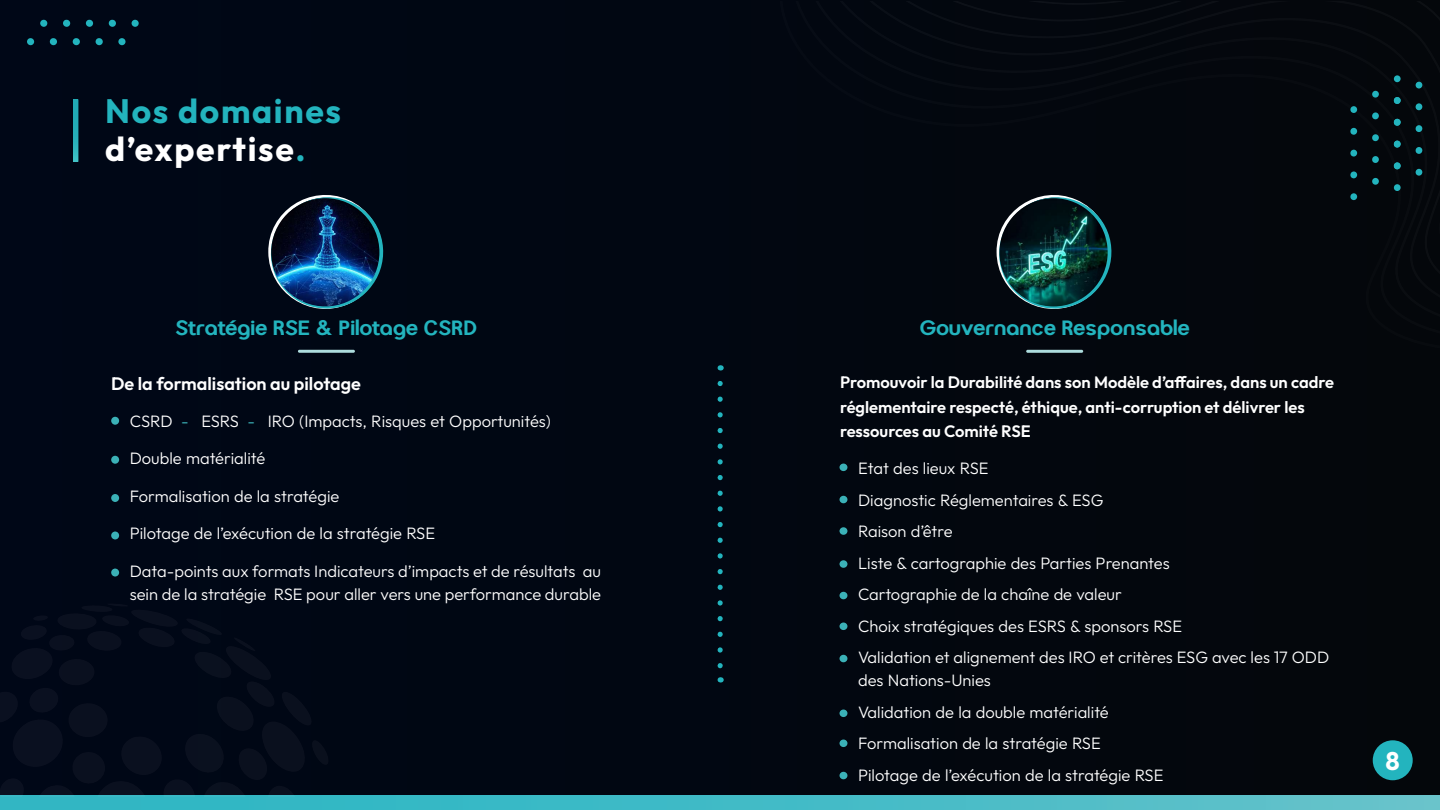
<style>
.page{position:relative;width:1440px;height:810px;background:#010712}
.page>*{position:absolute;margin:0;border:0;box-sizing:border-box;transform-origin:0 0}
.t1{font:700 33.75px/38.2px "Outfit";letter-spacing:.05em;color:#23b4be}
.t2{font:700 25.35px "Outfit";color:#fff}
.t3{font:700 20.25px "Gucina";color:#23b4be}
.t4{font:600 18px "Outfit";color:#fff}
.t5{font:300 16.5px/31.5px "Outfit";color:#fff}
.t6{font:600 16.5px/24.8px "Outfit";color:#fff}
.s1{color:#fff}
.s2{color:#3db7bd}
</style>
<div class="page">
<svg style="left:0;top:796px;width:1440px;height:14px;background:#44bbc6"></svg>
<img style="left:262px;top:722px;width:43px;height:49px">
<img style="left:276px;top:692px;width:35px;height:35px">
<img style="left:217px;top:697px;width:36px;height:34px">
<img style="left:313px;top:741px;width:15px;height:23px">
<img style="left:242px;top:682px;width:35px;height:27px">
<img style="left:198px;top:782px;width:56px;height:14px">
<img style="left:263px;top:786px;width:38px;height:10px">
<img style="left:185px;top:734px;width:38px;height:38px">
<img style="left:234px;top:747px;width:36px;height:37px">
<img style="left:89px;top:781px;width:66px;height:15px">
<img style="left:122px;top:737px;width:40px;height:38px">
<img style="left:159px;top:780px;width:39px;height:16px">
<img style="left:13px;top:720px;width:50px;height:47px">
<img style="left:32px;top:785px;width:50px;height:11px">
<img style="left:69px;top:703px;width:38px;height:34px">
<img style="left:0;top:779px;width:26px;height:17px">
<img style="left:69px;top:752px;width:40px;height:36px">
<img style="left:12px;top:648px;width:40px;height:31px">
<img style="left:0;top:692px;width:21px;height:36px">
<img style="left:59px;top:659px;width:35px;height:26px">
<img style="left:30px;top:688px;width:28px;height:24px">
<img style="left:58px;top:614px;width:38px;height:15px">
<img style="left:21px;top:625px;width:26px;height:15px">
<img style="left:87px;top:631px;width:34px;height:19px">
<img style="left:33px;top:616px;width:15px;height:5px">
<img style="left:46px;top:633px;width:28px;height:19px">
<img style="left:132px;top:610px;width:46px;height:16px">
<img style="left:82px;top:606px;width:30px;height:6px">
<img style="left:139px;top:628px;width:35px;height:19px">
<img style="left:107px;top:604px;width:20px;height:3px">
<img style="left:102px;top:616px;width:27px;height:10px">
<img style="left:226px;top:646px;width:45px;height:34px">
<img style="left:187px;top:619px;width:34px;height:16px">
<img style="left:195px;top:651px;width:39px;height:28px">
<img style="left:233px;top:638px;width:23px;height:13px">
<img style="left:182px;top:628px;width:30px;height:16px">
<div style="left:840px;top:623px;width:7px;height:7px;background:#3db7bd;border-radius:50%"></div>
<div style="left:840px;top:655px;width:7px;height:7px;background:#3db7bd;border-radius:50%"></div>
<div style="left:840px;top:710px;width:7px;height:7px;background:#3db7bd;border-radius:50%"></div>
<div style="left:840px;top:740px;width:7px;height:7px;background:#3db7bd;border-radius:50%"></div>
<div style="left:840px;top:772px;width:7px;height:7px;background:#3db7bd;border-radius:50%"></div>
<div style="left:840px;top:464px;width:7px;height:7px;background:#3db7bd;border-radius:50%"></div>
<div style="left:840px;top:496px;width:7px;height:7px;background:#3db7bd;border-radius:50%"></div>
<div style="left:840px;top:527px;width:7px;height:8px;background:#3db7bd;border-radius:50%"></div>
<div style="left:840px;top:560px;width:7px;height:8px;background:#3db7bd;border-radius:50%"></div>
<div style="left:840px;top:592px;width:7px;height:7px;background:#3db7bd;border-radius:50%"></div>
<hr style="left:1026px;top:350px;width:57px;height:3px;background:#addcdd;border-radius:2px">
<svg style="left:955px;top:2px;width:485px;height:349px"></svg>
<div style="left:40px;top:20px;width:7px;height:7px;background:#23b4be;border-radius:4px"></div>
<svg style="left:63px;top:20px;width:53px;height:7px"></svg>
<div style="left:132px;top:20px;width:7px;height:7px;background:#23b4be;border-radius:4px"></div>
<div style="left:27px;top:38px;width:7px;height:7px;background:#23b4be;border-radius:50%"></div>
<svg style="left:50px;top:38px;width:53px;height:7px"></svg>
<div style="left:118px;top:38px;width:8px;height:7px;background:#23b4be;border-radius:4px"></div>
<div style="left:1394px;top:184px;width:7px;height:7px;background:#23b4be;border-radius:3px"></div>
<div style="left:1416px;top:169px;width:6px;height:7px;background:#23b4be;border-radius:3px"></div>
<svg style="left:1416px;top:103px;width:6px;height:51px"></svg>
<div style="left:1416px;top:82px;width:6px;height:7px;background:#23b4be;border-radius:50%"></div>
<svg style="left:1394px;top:97px;width:7px;height:72px"></svg>
<div style="left:1394px;top:75px;width:7px;height:7px;background:#23b4be;border-radius:50%"></div>
<div style="left:1350px;top:193px;width:7px;height:7px;background:#23b4be;border-radius:3px"></div>
<svg style="left:1350px;top:128px;width:7px;height:50px"></svg>
<div style="left:1350px;top:106px;width:7px;height:7px;background:#23b4be;border-radius:3px"></div>
<div style="left:1372px;top:178px;width:7px;height:7px;background:#23b4be;border-radius:3px"></div>
<svg style="left:1372px;top:112px;width:7px;height:51px"></svg>
<div style="left:1372px;top:91px;width:7px;height:7px;background:#23b4be;border-radius:50%"></div>
<svg style="left:75px;top:102px;width:1px;height:58px"></svg>
<div style="left:1373px;top:740px;width:40px;height:40px;background:#23b4be;border-radius:50%"></div>
<div style="left:111px;top:417px;width:8px;height:8px;background:#3db7bd;border-radius:50%"></div>
<div style="left:111px;top:456px;width:8px;height:8px;background:#3db7bd;border-radius:50%"></div>
<div style="left:111px;top:494px;width:8px;height:8px;background:#3db7bd;border-radius:50%"></div>
<div style="left:111px;top:532px;width:8px;height:7px;background:#3db7bd;border-radius:50%"></div>
<div style="left:111px;top:569px;width:8px;height:8px;background:#3db7bd;border-radius:50%"></div>
<hr style="left:298px;top:350px;width:57px;height:3px;background:#addcdd;border-radius:2px">
<svg style="left:718px;top:383px;width:5px;height:299px"></svg>
<svg style="left:268px;top:195px;width:116px;height:114px"></svg>
<img style="left:271px;top:198px;width:108px;height:108px;border-radius:54px">
<h1 class="t1" style="left:105px;top:94px;width:237px">Nos domaines <span class="s1">d’expertise</span>.</h1>
<p class="t3" style="left:176px;top:316px;width:303px">Stratégie RSE &amp; Pilotage CSRD</p>
<p class="t4" style="left:111px;top:372px;width:251px">De la formalisation au pilotage</p>
<p class="t5" style="left:130px;top:406px;width:423px">CSRD <span class="s2">-</span> ESRS <span class="s2">-</span> IRO (Impacts, Risques et Opportunités)</p>
<p class="t5" style="left:130px;top:443px;width:137px">Double matérialité</p>
<p class="t5" style="left:130px;top:481px;width:211px">Formalisation de la stratégie</p>
<p class="t5" style="left:130px;top:518px;width:307px">Pilotage de l’exécution de la stratégie RSE</p>
<p class="t5" style="left:130px;top:560px;width:473px;line-height:23.2px">Data-points aux formats Indicateurs d’impacts et de résultats au sein de la stratégie RSE pour aller vers une performance durable</p>
<p class="t3" style="left:920px;top:316px;width:271px">Gouvernance Responsable</p>
<p class="t6" style="left:840px;top:370px;width:495px">Promouvoir la Durabilité dans son Modèle d’affaires, dans un cadre réglementaire respecté, éthique, anti-corruption et délivrer les ressources au Comité RSE</p>
<p class="t5" style="left:858px;top:453px;width:473px">Etat des lieux RSE<br>Diagnostic Réglementaires &amp; ESG<br>Raison d’être<br>Liste &amp; cartographie des Parties Prenantes<br>Cartographie de la chaîne de valeur<br>Choix stratégiques des ESRS &amp; sponsors RSE<br>Validation et alignement des IRO et critères ESG avec les 17 ODD</p>
<p class="t5" style="left:858px;top:665px;width:307px">des Nations-Unies<br>Validation de la double matérialité Formalisation de la stratégie RSE Pilotage de l’exécution de la stratégie RSE</p>
<h2 class="t2" style="left:1385px;top:744px;width:16px">8</h2>
</div>
